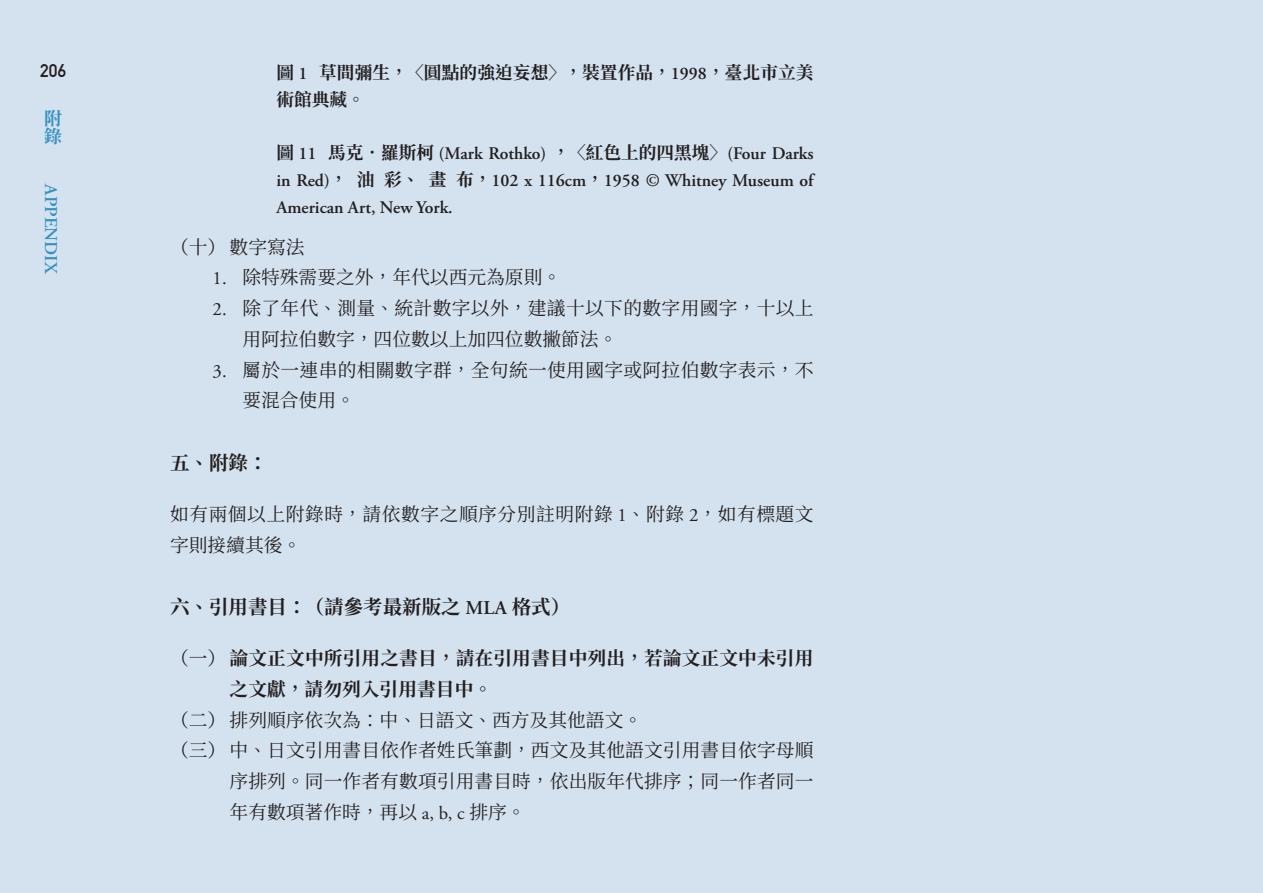
<style>
.page{position:relative;width:1263px;height:893px;background:#d4e2f0}
.page>*{position:absolute;margin:0;border:0;box-sizing:border-box;transform-origin:0 0}
.t1{font:700 19.5px "Source Han Serif TC";color:#231f20}
.t2{font:18.75px/30.8px "Source Han Serif TC";letter-spacing:.005em;color:#231f20}
.t3{font:700 18.75px/30.8px "Source Han Serif TC";letter-spacing:.005em;color:#231f20}
.t4{font:18.75px/30.8px "Source Han Serif TC";letter-spacing:.03em;color:#231f20}
.t5{font:600 18px "Adobe Garamond Pro";color:#3592c0}
.t6{font:700 18px "DIN Alternate";color:#231f20}
.t7{font:700 18px/18px "Source Han Serif TC";color:#3592c0}
.t8{font:600 17.7px/27px "Adobe Garamond Pro";color:#231f20;text-align:justify}
.t9{font:700 17.7px/27px "Source Han Serif TC";letter-spacing:.005em;color:#231f20}
.s1{font-family:"Adobe Garamond Pro";font-weight:600}
.s2{font-family:"Source Han Serif TC";font-weight:700}
.s3{font-family:"Adobe Garamond Pro"}
.s4{font-weight:400}
</style>
<div class="page">
<p class="t6" style="left:40px;top:57px;width:27px">206</p>
<p class="t7" style="left:44px;top:110px;width:20px">附錄</p>
<p class="t5" style="left:61px;top:184px;width:91px;rotate:90deg">APPENDIX</p>
<p class="t9" style="left:276px;top:60px;width:539px">圖 <span class="s1">1</span> 草間彌生，〈圓點的強迫妄想〉，裝置作品，<span class="s1">1998</span>，臺北市立美術館典藏。</p>
<p class="t8" style="left:276px;top:140px;width:539px"><span class="s2">圖</span> 11 <span class="s2">馬克．羅斯柯</span> (Mark Rothko) <span class="s2">，〈紅色上的四黑塊〉</span>(Four Darks in Red)<span class="s2">，油彩、畫布，</span>102 x 116cm<span class="s2">，</span>1958 © Whitney Museum of American Art, New York.</p>
<p class="t2" style="left:170px;top:232px;width:136px">（十）數字寫法</p>
<p class="t2" style="left:213px;top:262px;width:350px"><span class="s3">1.</span> 除特殊需要之外，年代以西元為原則。</p>
<p class="t2" style="left:242px;top:293px;width:573px;text-indent:-30px"><span class="s3">2.</span> 除了年代、測量、統計數字以外，建議十以下的數字用國字，十以上用阿拉伯數字，四位數以上加四位數撇節法。</p>
<p class="t2" style="left:242px;top:355px;width:573px;text-indent:-30px"><span class="s3">3.</span> 屬於一連串的相關數字群，全句統一使用國字或阿拉伯數字表示，不要混合使用。</p>
<p class="t1" style="left:170px;top:451px;width:99px">五、附錄：</p>
<p class="t4" style="left:170px;top:499px;width:645px">如有兩個以上附錄時，請依數字之順序分別註明附錄 <span class="s3">1</span>、附錄 <span class="s3">2</span>，如有標題文字則接續其後。</p>
<p class="t1" style="left:170px;top:596px;width:402px">六、引用書目：（請參考最新版之 <span class="s1">MLA</span> 格式）</p>
<p class="t3" style="left:230px;top:643px;width:585px;text-indent:-60px"><span class="s4">（一）</span>論文正文中所引用之書目，請在引用書目中列出，若論文正文中未引用之文獻，請勿列入引用書目中。</p>
<p class="t2" style="left:170px;top:705px;width:474px">（二）排列順序依次為：中、日語文、西方及其他語文。</p>
<p class="t2" style="left:170px;top:735px;width:645px">（三）中、日文引用書目依作者姓氏筆劃，西文及其他語文引用書目依字母順</p>
<p class="t2" style="left:230px;top:766px;width:585px">序排列。同一作者有數項引用書目時，依出版年代排序；同一作者同一</p>
<p class="t2" style="left:230px;top:797px;width:298px">年有數項著作時，再以 <span class="s3">a, b, c</span> 排序。</p>
</div>
